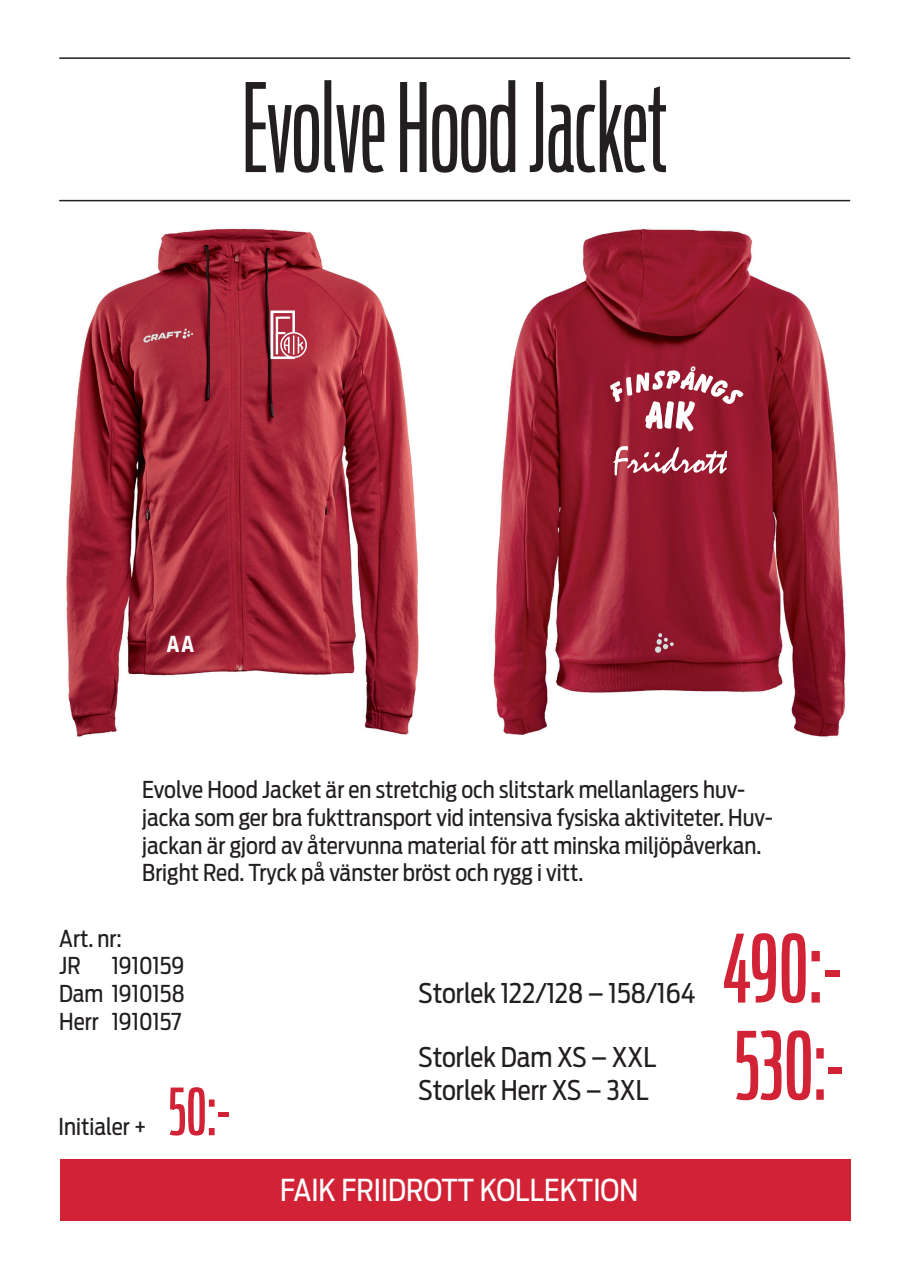
<style>
.page{position:relative;width:910px;height:1280px;background:#fff}
.page>*{position:absolute;margin:0;border:0;box-sizing:border-box;transform-origin:0 0}
.t1{font:300 121.5px "Antenna Comp";color:#231f20}
.t2{font:93px "Antenna Comp";color:#d22235;scale:1.12 1}
.t3{font:64.35px "Antenna Comp";color:#d22235;scale:1.12 1}
.t4{font:30px "Antenna Cond";color:#fff}
.t5{font:27px/32.4px "Antenna Cond";color:#231f20}
.t6{font:23.1px/27.8px "Antenna Cond";color:#231f20}
.t7{font:700 condensed 22.5px "Helvetica Neue";color:#fff}
</style>
<div class="page">
<hr style="left:59px;top:57px;width:791px;height:2px;background:#231f20">
<hr style="left:59px;top:200px;width:791px;height:1px;background:#231f20">
<img style="left:66px;top:228px;width:353px;height:509px">
<img style="left:493px;top:228px;width:353px;height:509px">
<img style="left:268px;top:306px;width:43px;height:56px">
<svg style="left:610px;top:366px;width:133px;height:65px"></svg>
<svg style="left:613px;top:446px;width:114px;height:29px"></svg>
<div style="left:60px;top:1159px;width:790px;height:61px;background:#d22235"></div>
<h1 class="t1" style="left:242px;top:63px;width:427px">Evolve Hood Jacket</h1>
<p class="t7" style="left:167px;top:625px;width:29px">AA</p>
<p class="t6" style="left:142px;top:776px;width:632px">Evolve Hood Jacket är en stretchig och slitstark mellanlagers huv&shy;jacka som ger bra fukttransport vid intensiva fysiska aktiviteter. Huv&shy;jackan är gjord av återvunna material för att minska miljöpåverkan.<br>Bright Red. Tryck på vänster bröst och rygg i vitt.</p>
<p class="t6" style="left:59px;top:924px;width:64px">Art. nr:<br>JR</p>
<p class="t6" style="left:59px;top:952px;width:127px;text-align:justify;text-indent:53px">1910159<br>Dam 1910158<br>Herr 1910157</p>
<p class="t6" style="left:59px;top:1113px;width:90px">Initialer +</p>
<h3 class="t3" style="left:169px;top:1076px;width:56px">50:-</h3>
<p class="t5" style="left:418px;top:976px;width:279px">Storlek 122/128 – 158/164</p>
<p class="t5" style="left:418px;top:1041px;width:240px">Storlek Dam XS – XXL<br>Storlek Herr XS – 3XL</p>
<h2 class="t2" style="left:722px;top:918px;width:108px">490:-</h2>
<h2 class="t2" style="left:735px;top:1015px;width:98px">530:-</h2>
<p class="t4" style="left:280px;top:1172px;width:360px">FAIK FRIIDROTT KOLLEKTION</p>
</div>
